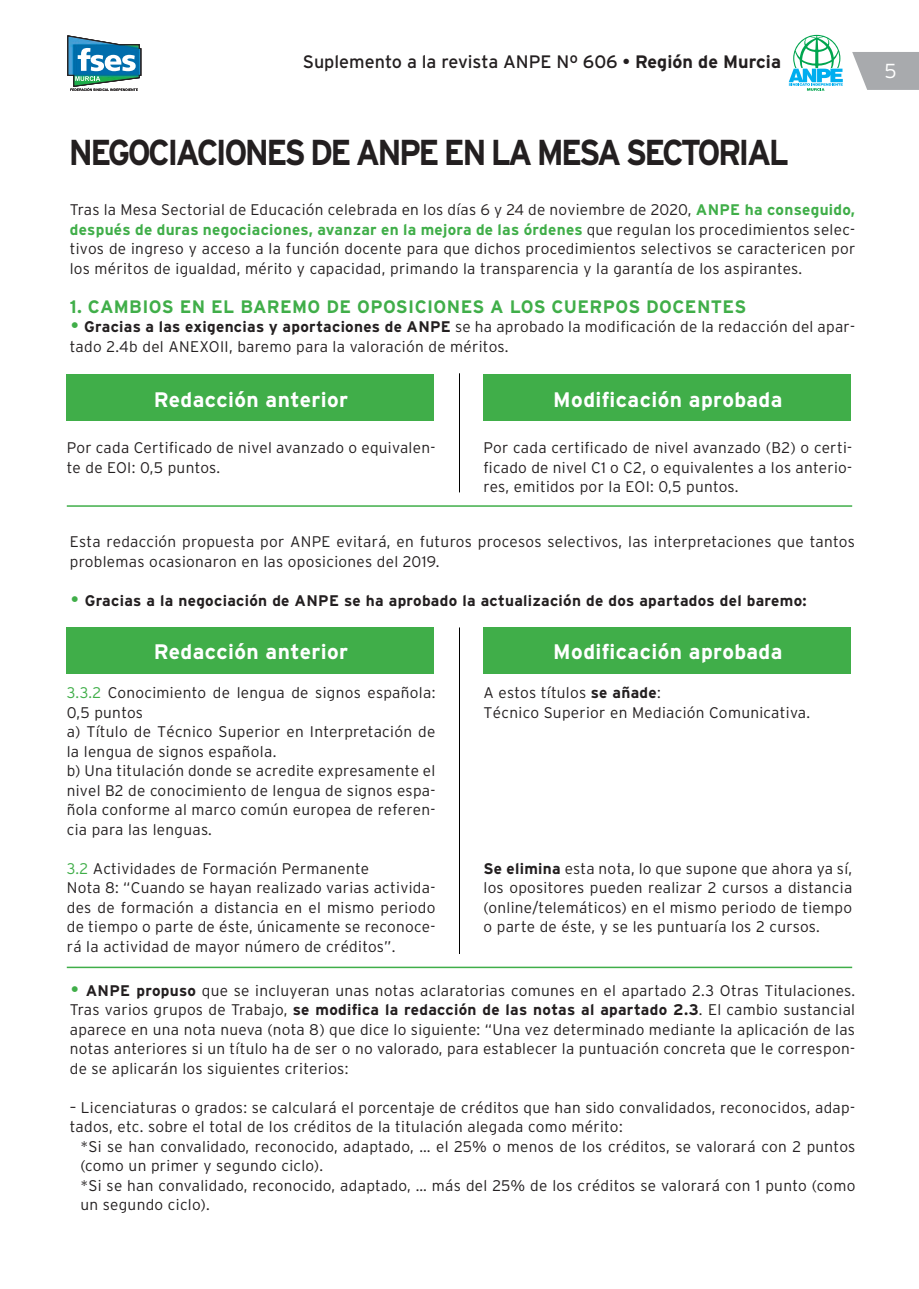
<style>
.page{position:relative;width:919px;height:1289px;background:#fff}
.page>*{position:absolute;margin:0;border:0;box-sizing:border-box;transform-origin:0 0}
.t1{font:700 36px "Interstate";letter-spacing:-.08em;color:#231f20;scale:.9 1}
.t2{font:700 21px "Interstate";letter-spacing:.02em;color:#fff}
.t3{font:300 20.25px "Interstate";color:#fff}
.t4{font:700 18px "Interstate";letter-spacing:.02em;color:#40ae49}
.t5{font:18px "Interstate";color:#231f20}
.t6{font:300 15.3px/19.5px "Interstate";letter-spacing:.02em;color:#231f20}
.t7{font:700 15.3px "Interstate";letter-spacing:.02em;color:#231f20}
.s1{font-weight:700}
.s2{font-weight:700;color:#40ae49}
.s3{font-size:27px;color:#40ae49}
.s4{font-weight:300;font-size:27px;color:#40ae49}
.s5{color:#40ae49}
</style>
<div class="page">
<svg style="left:67px;top:35px;width:74px;height:56px"></svg>
<svg style="left:788px;top:34px;width:130px;height:57px"></svg>
<div style="left:67px;top:375px;width:367px;height:46px;background:#40ae49"></div>
<div style="left:67px;top:627px;width:367px;height:46px;background:#40ae49"></div>
<div style="left:483px;top:375px;width:367px;height:46px;background:#40ae49"></div>
<div style="left:483px;top:627px;width:367px;height:46px;background:#40ae49"></div>
<hr style="left:67px;top:505px;width:785px;height:2px;background:#40ae49">
<hr style="left:67px;top:966px;width:785px;height:2px;background:#40ae49">
<hr style="left:459px;top:373px;width:1px;height:119px;background:#000">
<hr style="left:459px;top:627px;width:1px;height:327px;background:#000">
<p class="t5" style="left:303px;top:55px;width:479px">Suplemento a la revista ANPE Nº 606 • <span class="s1">Región de Murcia</span></p>
<h1 class="t1" style="left:69px;top:139px;width:801px">NEGOCIACIONES DE ANPE EN LA MESA SECTORIAL</h1>
<p class="t6" style="left:70px;top:202px;width:787px;text-align:justify">Tras la Mesa Sectorial de Educación celebrada en los días 6 y 24 de noviembre de 2020, <span class="s2">ANPE ha conseguido, después de duras negociaciones, avanzar en la mejora de las órdenes</span> que regulan los procedimientos selec&shy;tivos de ingreso y acceso a la función docente para que dichos procedimientos selectivos se caractericen por los méritos de igualdad, mérito y capacidad, primando la transparencia y la garantía de los aspirantes.</p>
<p class="t4" style="left:70px;top:300px;width:678px">1. CAMBIOS EN EL BAREMO DE OPOSICIONES A LOS CUERPOS DOCENTES</p>
<p class="t6" style="left:70px;top:319px;width:786px"><span class="s3">•</span> <span class="s1">Gracias a las exigencias y aportaciones de ANPE</span> se ha aprobado la modificación de la redacción del apar&shy;tado 2.4b del ANEXOII, baremo para la valoración de méritos.</p>
<h2 class="t2" style="left:154px;top:392px;width:196px">Redacción anterior</h2>
<p class="t6" style="left:67px;top:440px;width:370px">Por cada Certificado de nivel avanzado o equivalen&shy;te de EOI: 0,5 puntos.</p>
<h2 class="t2" style="left:553px;top:392px;width:231px">Modificación aprobada</h2>
<p class="t6" style="left:483px;top:440px;width:370px;text-align:justify">Por cada certificado de nivel avanzado (B2) o certi&shy;ficado de nivel C1 o C2, o equivalentes a los anterio&shy;res, emitidos por la EOI: 0,5 puntos.</p>
<p class="t6" style="left:70px;top:533px;width:786px">Esta redacción propuesta por ANPE evitará, en futuros procesos selectivos, las interpretaciones que tantos problemas ocasionaron en las oposiciones del 2019.</p>
<p class="t7" style="left:70px;top:594px;width:738px"><span class="s4">•</span> Gracias a la negociación de ANPE se ha aprobado la actualización de dos apartados del baremo:</p>
<h2 class="t2" style="left:154px;top:644px;width:196px">Redacción anterior</h2>
<p class="t6" style="left:67px;top:684px;width:370px"><span class="s5">3.3.2</span> Conocimiento de lengua de signos española:<br>0,5 puntos<br>a) Título de Técnico Superior en Interpretación de la lengua de signos española.<br>b) Una titulación donde se acredite expresamente el nivel B2 de conocimiento de lengua de signos espa&shy;ñola conforme al marco común europea de referen&shy;cia para las lenguas.</p>
<p class="t6" style="left:67px;top:860px;width:370px"><span class="s5">3.2</span> Actividades de Formación Permanente<br>Nota 8: “Cuando se hayan realizado varias activida&shy;des de formación a distancia en el mismo periodo de tiempo o parte de éste, únicamente se reconoce&shy;rá la actividad de mayor número de créditos”.</p>
<h2 class="t2" style="left:553px;top:644px;width:231px">Modificación aprobada</h2>
<p class="t6" style="left:483px;top:684px;width:328px">A estos títulos <span class="s1">se añade</span>:<br>Técnico Superior en Mediación Comunicativa.</p>
<p class="t6" style="left:483px;top:860px;width:370px;text-align:justify"><span class="s1">Se elimina</span> esta nota, lo que supone que ahora ya sí, los opositores pueden realizar 2 cursos a distancia (online/telemáticos) en el mismo periodo de tiempo o parte de éste, y se les puntuaría los 2 cursos.</p>
<p class="t6" style="left:70px;top:982px;width:787px;text-align:justify"><span class="s3">•</span> <span class="s1">ANPE propuso</span> que se incluyeran unas notas aclaratorias comunes en el apartado 2.3 Otras Titulaciones.<br>Tras varios grupos de Trabajo, <span class="s1">se modifica la redacción de las notas al apartado 2.3</span>. El cambio sustancial aparece en una nota nueva (nota 8) que dice lo siguiente: “Una vez determinado mediante la aplicación de las notas anteriores si un título ha de ser o no valorado, para establecer la puntuación concreta que le correspon&shy;de se aplicarán los siguientes criterios:</p>
<p class="t6" style="left:70px;top:1099px;width:786px">– Licenciaturas o grados: se calculará el porcentaje de créditos que han sido convalidados, reconocidos, adap&shy;tados, etc. sobre el total de los créditos de la titulación alegada como mérito:</p>
<p class="t6" style="left:80px;top:1138px;width:776px">*Si se han convalidado, reconocido, adaptado, … el 25% o menos de los créditos, se valorará con 2 puntos (como un primer y segundo ciclo).<br>*Si se han convalidado, reconocido, adaptado, … más del 25% de los créditos se valorará con 1 punto (como un segundo ciclo).</p>
<h3 class="t3" style="left:884px;top:64px;width:14px">5</h3>
</div>
